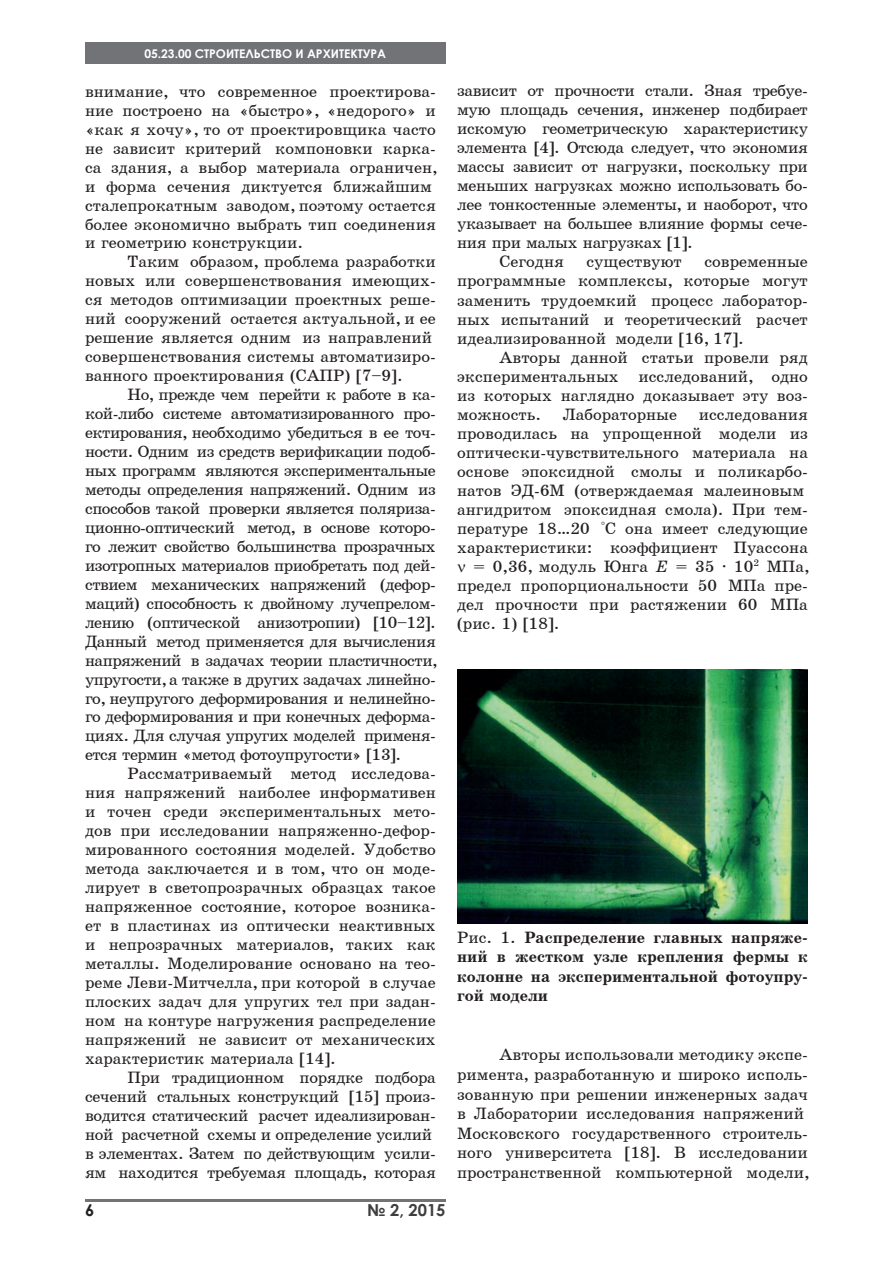
<style>
.page{position:relative;width:893px;height:1263px;background:#fff}
.page>*{position:absolute;margin:0;border:0;box-sizing:border-box;transform-origin:0 0}
.t1{font:16.5px/18.9px "School";color:#231f20}
.t2{font:16.5px/18.9px "School";letter-spacing:-.03em;color:#231f20}
.t3{font:16.5px/18.9px "School";letter-spacing:-.02em;color:#231f20}
.t4{font:700 16.5px/19.6px "School";color:#231f20;text-align:justify}
.t5{font:700 16.5px "Century Gothic";color:#3e3e3f}
.t6{font:700 16.5px "Century Gothic";color:#231f20}
.t7{font:700 12px "Century Gothic";color:#fff}
.s1{font-style:italic}
.s2{font-weight:400}
</style>
<div class="page">
<img style="left:457px;top:669px;width:351px;height:254px">
<hr style="left:85px;top:1199px;width:361px;height:3px;background:#727376">
<div style="left:85px;top:43px;width:361px;height:21px;background:#727376"></div>
<p class="t7" style="left:144px;top:44px;width:243px">05.23.00 СТРОИТЕЛЬСТВО И АРХИТЕКТУРА</p>
<p class="t1" style="left:85px;top:82px;width:354px">внимание, что современное проектирова&shy;ние построено на «быстро», «недорого» и «как я хочу», то от проектировщика часто не зависит критерий компоновки карка&shy;са здания, а выбор материала ограничен, и форма сечения диктуется ближайшим сталепрокатным заводом, поэтому остается более экономично выбрать тип соединения и геометрию конструкции.</p>
<p class="t1" style="left:85px;top:253px;width:352px;text-indent:43px">Таким образом, проблема разработки новых или совершенствования имеющих&shy;ся методов оптимизации проектных реше&shy;ний сооружений остается актуальной, и ее решение является одним из направлений совершенствования системы автоматизиро&shy;ванного проектирования (САПР) [7–9].</p>
<p class="t2" style="left:85px;top:385px;width:354px;text-indent:43px">Но, прежде чем перейти к работе в ка&shy;кой-либо системе автоматизированного про&shy;ектирования, необходимо убедиться в ее точ&shy;ности. Одним из средств верификации подоб&shy;ных программ являются экспериментальные методы определения напряжений. Одним из способов такой проверки является поляриза&shy;ционно-оптический метод, в основе которо&shy;го лежит свойство большинства прозрачных изотропных материалов приобретать под дей&shy;ствием механических напряжений (дефор&shy;маций) способность к двойному лучепрелом&shy;лению (оптической анизотропии) [10–12].<br>Данный метод применяется для вычисления напряжений в задачах теории пластичности, упругости, а также в других задачах линейно&shy;го, неупругого деформирования и нелинейно&shy;го деформирования и при конечных деформа&shy;циях. Для случая упругих моделей применя&shy;ется термин «метод фотоупругости» [13].</p>
<p class="t1" style="left:85px;top:764px;width:352px;text-align:justify;text-indent:43px">Рассматриваемый метод исследова&shy;ния напряжений наиболее информативен и точен среди экспериментальных мето&shy;дов при исследовании напряженно-дефор&shy;мированного состояния моделей. Удобство метода заключается и в том, что он моде&shy;лирует в светопрозрачных образцах такое напряженное состояние, которое возника&shy;ет в пластинах из оптически неактивных и непрозрачных материалов, таких как металлы. Моделирование основано на тео&shy;реме Леви-Митчелла, при которой в случае плоских задач для упругих тел при задан&shy;ном на контуре нагружения распределение напряжений не зависит от механических характеристик материала [14].</p>
<p class="t3" style="left:85px;top:1068px;width:352px;text-indent:43px">При традиционном порядке подбора сечений стальных конструкций [15] произ&shy;водится статический расчет идеализирован&shy;ной расчетной схемы и определение усилий в элементах. Затем по действующим усили&shy;ям находится требуемая площадь, которая</p>
<p class="t6" style="left:85px;top:1197px;width:11px">6</p>
<p class="t5" style="left:367px;top:1197px;width:80px">№ 2, 2015</p>
<p class="t3" style="left:457px;top:82px;width:352px">зависит от прочности стали. Зная требуе-</p>
<p class="t3" style="left:457px;top:101px;width:352px">мую площадь сечения, инженер подбирает</p>
<p class="t3" style="left:457px;top:120px;width:352px">искомую геометрическую характеристику</p>
<p class="t3" style="left:457px;top:139px;width:352px">элемента [4]. Отсюда следует, что экономия</p>
<p class="t3" style="left:457px;top:158px;width:352px">массы зависит от нагрузки, поскольку при</p>
<p class="t3" style="left:457px;top:177px;width:352px">меньших нагрузках можно использовать бо-</p>
<p class="t3" style="left:457px;top:196px;width:352px">лее тонкостенные элементы, и наоборот, что</p>
<p class="t3" style="left:457px;top:215px;width:352px">указывает на большее влияние формы сече-</p>
<p class="t3" style="left:457px;top:234px;width:237px">ния при малых нагрузках [1].</p>
<p class="t1" style="left:500px;top:253px;width:66px">Сегодня</p>
<p class="t1" style="left:586px;top:253px;width:97px">существуют</p>
<p class="t1" style="left:457px;top:253px;width:352px;text-align:justify;text-indent:247px">современные программные комплексы, которые могут заменить трудоемкий процесс лаборатор&shy;ных испытаний и теоретический расчет идеализированной модели [16, 17].</p>
<p class="t1" style="left:457px;top:348px;width:352px;text-align:justify;text-indent:43px">Авторы данной статьи провели ряд экспериментальных исследований, одно из которых наглядно доказывает эту воз&shy;можность.</p>
<p class="t1" style="left:563px;top:405px;width:116px">Лабораторные</p>
<p class="t1" style="left:699px;top:405px;width:111px">исследования</p>
<p class="t1" style="left:457px;top:424px;width:352px">проводилась на упрощенной модели из</p>
<p class="t1" style="left:457px;top:443px;width:352px">оптически-чувствительного материала на</p>
<p class="t1" style="left:457px;top:462px;width:352px">основе эпоксидной смолы и поликарбо-</p>
<p class="t1" style="left:457px;top:481px;width:349px">натов ЭД-6М (отверждаемая малеиновым</p>
<p class="t1" style="left:457px;top:500px;width:352px">ангидритом эпоксидная смола). При тем-</p>
<p class="t1" style="left:457px;top:519px;width:352px">пературе 18…20 °С она имеет следующие</p>
<p class="t1" style="left:457px;top:538px;width:352px">характеристики: коэффициент Пуассона</p>
<p class="t1" style="left:473px;top:557px;width:338px">= 0,36, модуль Юнга <span class="s1">Е</span> = 35 ∙ 10<sup>2</sup> МПа,</p>
<p class="t1" style="left:457px;top:576px;width:352px">предел пропорциональности 50 МПа пре-</p>
<p class="t1" style="left:457px;top:595px;width:352px">дел прочности при растяжении 60 МПа</p>
<p class="t1" style="left:457px;top:614px;width:104px">(рис. 1) [18].</p>
<p class="t4" style="left:457px;top:927px;width:352px"><span class="s2">Рис. 1.</span> Распределение главных напряже&shy;ний в жестком узле крепления фермы к колонне на экспериментальной фотоупру&shy;гой модели</p>
<p class="t1" style="left:457px;top:1045px;width:354px;line-height:19.6px;text-indent:43px">Авторы использовали методику экспе&shy;римента, разработанную и широко исполь&shy;зованную при решении инженерных задач в Лаборатории исследования напряжений Московского государственного строитель&shy;ного университета [18]. В исследовании пространственной компьютерной модели,</p>
</div>
